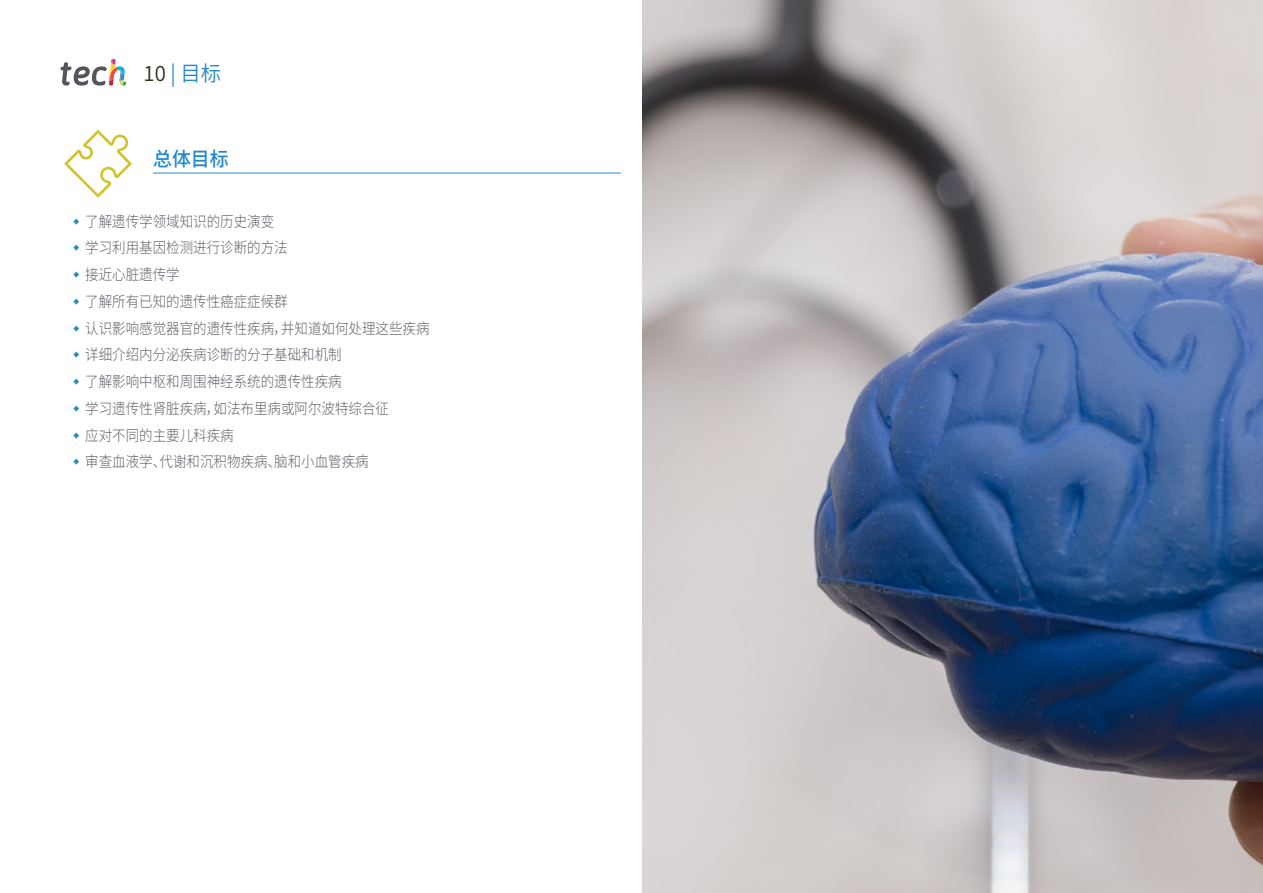
<style>
.page{position:relative;width:1263px;height:893px;background:#fff}
.page>*{position:absolute;margin:0;border:0;box-sizing:border-box;transform-origin:0 0}
.t1{font:21px "Source Han Sans CN";color:#2488c9}
.t2{font:500 19.5px "Source Han Sans CN";color:#2488c9}
.t3{font:300 15px/26.7px "Source Han Sans CN";color:#61646a;scale:.9 1}
.s1{color:#312e20}
</style>
<div class="page">
<hr style="left:153px;top:173px;width:468px;height:1px;background:#2488c9">
<svg style="left:64px;top:130px;width:68px;height:68px"></svg>
<img style="left:642px;top:0;width:621px;height:893px">
<svg style="left:61px;top:59px;width:65px;height:27px"></svg>
<h1 class="t1" style="left:144px;top:61px;width:79px"><span class="s1">10</span> | 目标</h1>
<h2 class="t2" style="left:153px;top:147px;width:77px">总体目标</h2>
<p class="t3" style="left:85px;top:208px;width:384px">了解遗传学领域知识的历史演变<br>学习利用基因检测进行诊断的方法<br>接近心脏遗传学<br>了解所有已知的遗传性癌症症候群<br>认识影响感觉器官的遗传性疾病，并知道如何处理这些疾病详细介绍内分泌疾病诊断的分子基础和机制<br>了解影响中枢和周围神经系统的遗传性疾病<br>学习遗传性肾脏疾病，如法布里病或阿尔波特综合征<br>应对不同的主要儿科疾病<br>审查血液学、代谢和沉积物疾病、脑和小血管疾病</p>
</div>
